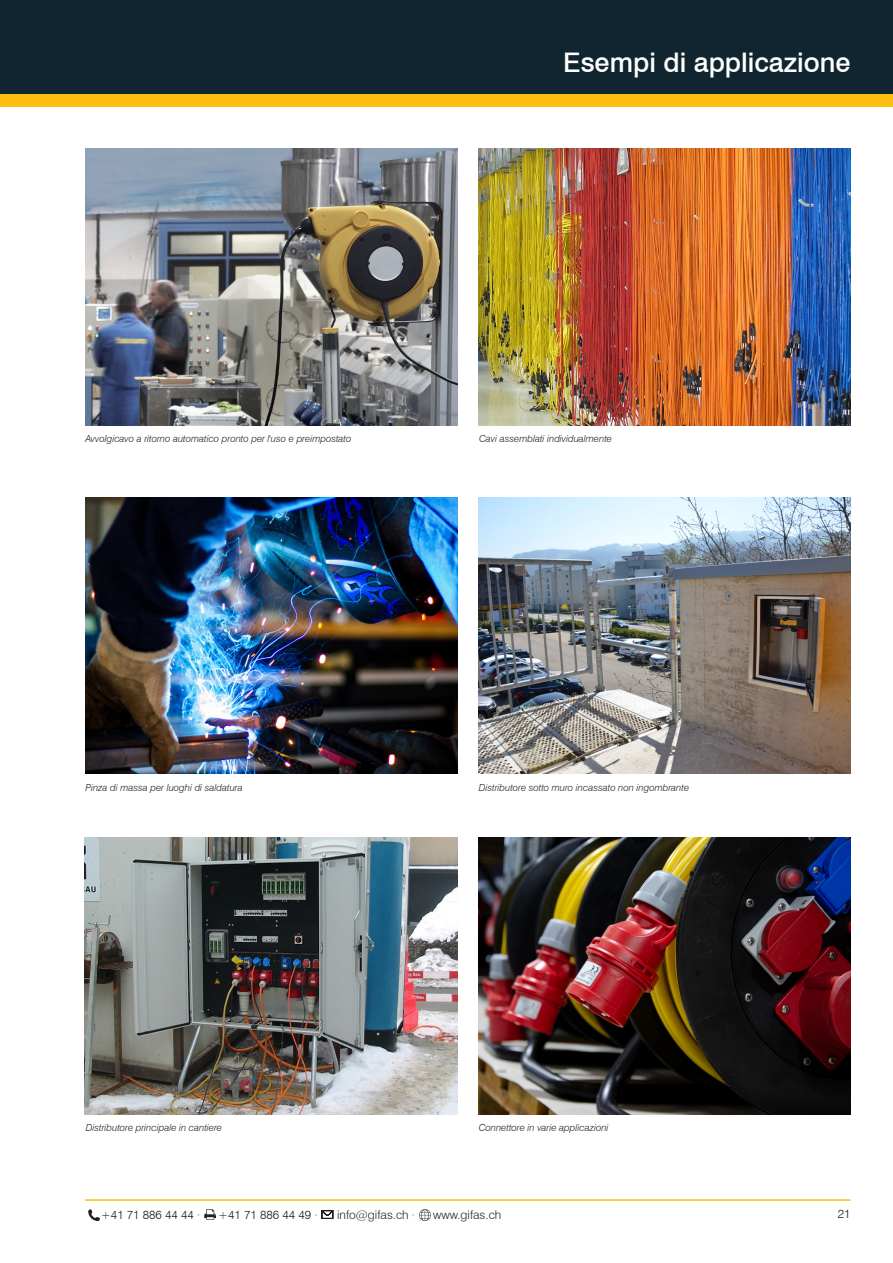
<style>
.page{position:relative;width:893px;height:1263px;background:#fff}
.page>*{position:absolute;margin:0;border:0;box-sizing:border-box;transform-origin:0 0}
.t1{font:500 27px "Swiss 721 BT";color:#fff}
.t2{font:300 12px "Swiss 721 BT";color:#231f20}
.t3{font:italic 300 9.75px "Swiss 721 BT";color:#231f20}
</style>
<div class="page">
<div style="left:0;top:89px;width:893px;height:17px;background:#fdbe12"></div>
<div style="left:0;top:0;width:893px;height:94px;background:#112530"></div>
<hr style="left:85px;top:1199px;width:765px;height:2px;background:#fdbe12">
<svg style="left:88px;top:1209px;width:12px;height:12px"></svg>
<svg style="left:204px;top:1209px;width:12px;height:11px"></svg>
<svg style="left:322px;top:1210px;width:11px;height:9px"></svg>
<svg style="left:419px;top:1209px;width:12px;height:12px"></svg>
<img style="left:479px;top:497px;width:372px;height:277px">
<img style="left:85px;top:497px;width:372px;height:277px">
<img style="left:479px;top:149px;width:372px;height:276px">
<img style="left:85px;top:149px;width:372px;height:276px">
<img style="left:85px;top:838px;width:372px;height:276px">
<img style="left:478px;top:838px;width:372px;height:276px">
<h1 class="t1" style="left:563px;top:46px;width:289px">Esempi di applicazione</h1>
<p class="t3" style="left:85px;top:432px;width:268px">Avvolgicavo a ritorno automatico pronto per l'uso e preimpostato</p>
<p class="t3" style="left:479px;top:432px;width:135px">Cavi assemblati individualmente</p>
<p class="t3" style="left:85px;top:781px;width:159px">Pinza di massa per luoghi di saldatura</p>
<p class="t3" style="left:479px;top:781px;width:212px">Distributore sotto muro incassato non ingombrante</p>
<p class="t3" style="left:86px;top:1121px;width:138px">Distributore principale in cantiere</p>
<p class="t3" style="left:479px;top:1121px;width:131px">Connettore in varie applicazioni</p>
<p class="t2" style="left:101px;top:1207px;width:101px">+41 71 886 44 44 ·</p>
<p class="t2" style="left:218px;top:1207px;width:101px">+41 71 886 44 49 ·</p>
<p class="t2" style="left:337px;top:1207px;width:80px">info@gifas.ch ·</p>
<p class="t2" style="left:433px;top:1207px;width:70px">www.gifas.ch</p>
<p class="t2" style="left:838px;top:1207px;width:14px">21</p>
</div>
